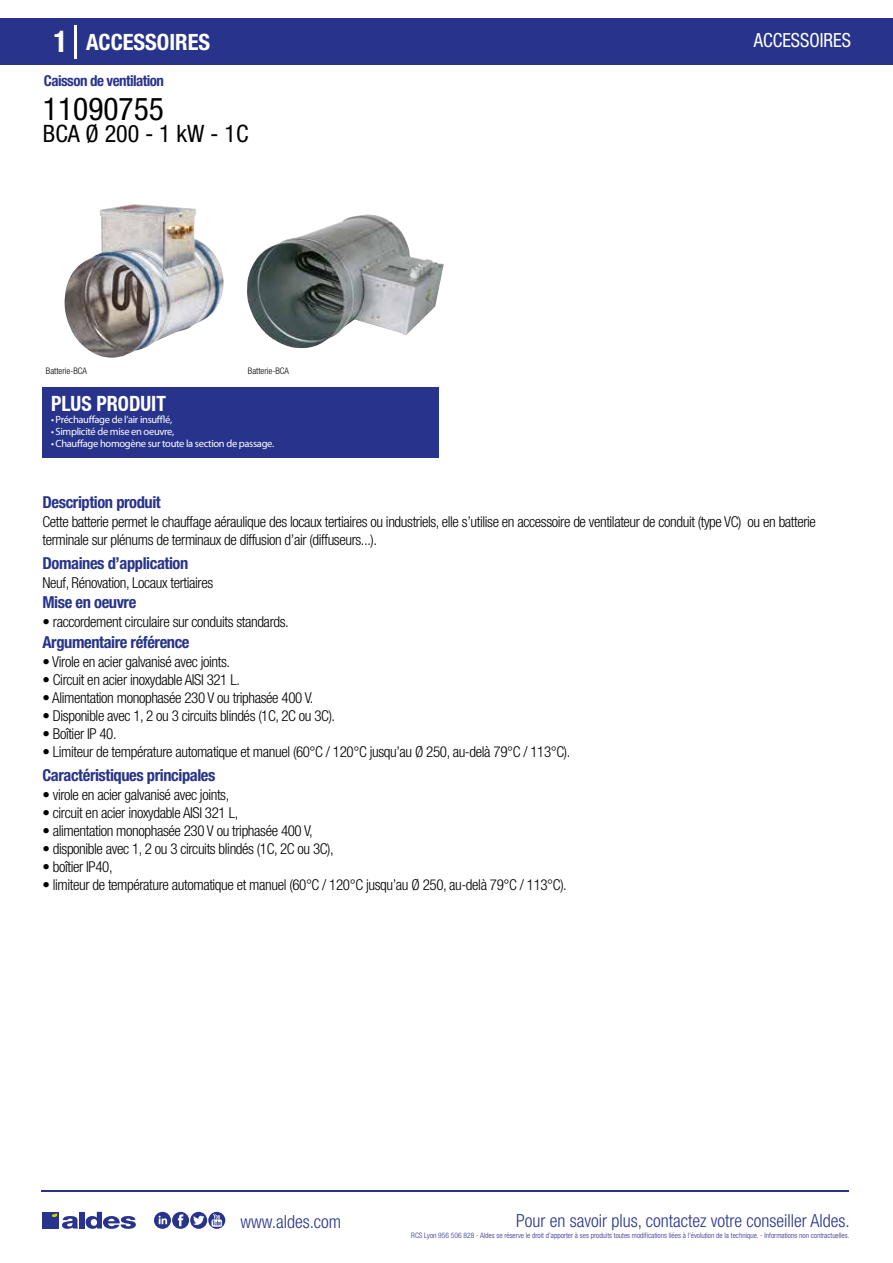
<style>
.page{position:relative;width:893px;height:1263px;background:#fff}
.page>*{position:absolute;margin:0;border:0;box-sizing:border-box;transform-origin:0 0}
.t1{font:condensed 31.5px "Helvetica Neue LT Std";color:#000}
.t2{font:condensed 24px "Helvetica Neue LT Std";color:#000}
.t3{font:700 condensed 22.5px "Helvetica Neue LT Std";color:#fff}
.t4{font:700 condensed 21px "Helvetica Neue";color:#fff;scale:.95 1}
.t5{font:condensed 19.5px "Helvetica Neue LT Std";color:#fff;scale:.95 1}
.t6{font:300 condensed 18px "Helvetica Neue";color:#28348b}
.t7{font:700 condensed 16.5px "Helvetica Neue LT Std";letter-spacing:-.025em;color:#28348b}
.t8{font:300 condensed 15px/18px "Helvetica Neue LT Std";letter-spacing:-.025em;color:#000}
.t9{font:700 condensed 15px "Helvetica Neue LT Std";letter-spacing:-.035em;color:#28348b}
.t10{font:10.5px "Myriad Pro";letter-spacing:-.03em;color:#fff}
.t11{font:300 condensed 9px "Helvetica Neue";color:#000}
.t12{font:300 condensed 7.5px "Helvetica Neue";color:#28348b}
.s1{font-size:30px}
</style>
<div class="page">
<div style="left:0;top:18px;width:893px;height:46px;background:#28348b"></div>
<div style="left:43px;top:387px;width:396px;height:70px;background:#28348b"></div>
<hr style="left:74px;top:25px;width:2px;height:33px;background:#fff">
<img style="left:64px;top:204px;width:160px;height:154px">
<img style="left:246px;top:214px;width:198px;height:134px">
<hr style="left:41px;top:1190px;width:808px;height:1px;background:#28348b">
<svg style="left:154px;top:1212px;width:71px;height:17px"></svg>
<div style="left:42px;top:1212px;width:17px;height:16px;background:#28348b"></div>
<div style="left:79px;top:1212px;width:5px;height:16px;background:#28348b"></div>
<svg style="left:86px;top:1212px;width:50px;height:17px"></svg>
<svg style="left:52px;top:1213px;width:26px;height:16px"></svg>
<h3 class="t3" style="left:54px;top:28px;width:158px"><span class="s1">1</span> ACCESSOIRES</h3>
<h3 class="t5" style="left:754px;top:29px;width:104px">ACCESSOIRES</h3>
<p class="t9" style="left:44px;top:71px;width:122px">Caisson de ventilation</p>
<h1 class="t1" style="left:43px;top:91px;width:122px">11090755</h1>
<h2 class="t2" style="left:43px;top:120px;width:207px">BCA Ø 200 - 1 kW - 1C</h2>
<p class="t11" style="left:46px;top:365px;width:43px">Batterie-BCA</p>
<p class="t11" style="left:248px;top:365px;width:43px">Batterie-BCA</p>
<h3 class="t4" style="left:51px;top:391px;width:122px">PLUS PRODUIT</h3>
<p class="t10" style="left:51px;top:413px;width:123px">• Préchauffage de l’air insufflé,</p>
<p class="t10" style="left:51px;top:425px;width:125px">• Simplicité de mise en oeuvre,</p>
<p class="t10" style="left:51px;top:437px;width:225px">• Chauffage homogène sur toute la section de passage.</p>
<p class="t7" style="left:43px;top:492px;width:120px">Description produit</p>
<p class="t8" style="left:43px;top:513px;width:775px">Cette batterie permet le chauffage aéraulique des locaux tertiaires ou industriels, elle s’utilise en accessoire de ventilateur de conduit (type VC) ou en batterie terminale sur plénums de terminaux de diffusion d’air (diffuseurs...).</p>
<p class="t8" style="left:43px;top:573px;width:172px">Neuf, Rénovation, Locaux tertiaires</p>
<p class="t8" style="left:43px;top:613px;width:248px">• raccordement circulaire sur conduits standards.</p>
<p class="t7" style="left:43px;top:553px;width:147px">Domaines d’application</p>
<p class="t7" style="left:43px;top:592px;width:95px">Mise en oeuvre</p>
<p class="t7" style="left:43px;top:632px;width:149px">Argumentaire référence</p>
<p class="t8" style="left:43px;top:652px;width:189px">• Virole en acier galvanisé avec joints.</p>
<p class="t8" style="left:43px;top:670px;width:199px">• Circuit en acier inoxydable AISI 321 L.</p>
<p class="t8" style="left:43px;top:688px;width:272px">• Alimentation monophasée 230 V ou triphasée 400 V.</p>
<p class="t8" style="left:43px;top:706px;width:294px">• Disponible avec 1, 2 ou 3 circuits blindés (1C, 2C ou 3C).</p>
<p class="t8" style="left:43px;top:724px;width:76px">• Boîtier IP 40.</p>
<p class="t8" style="left:43px;top:742px;width:529px">• Limiteur de température automatique et manuel (60°C / 120°C jusqu’au Ø 250, au-delà 79°C / 113°C).</p>
<p class="t7" style="left:43px;top:765px;width:174px">Caractéristiques principales</p>
<p class="t8" style="left:43px;top:785px;width:188px">• virole en acier galvanisé avec joints,</p>
<p class="t8" style="left:43px;top:803px;width:197px">• circuit en acier inoxydable AISI 321 L,</p>
<p class="t8" style="left:43px;top:821px;width:272px">• alimentation monophasée 230 V ou triphasée 400 V,</p>
<p class="t8" style="left:43px;top:839px;width:293px">• disponible avec 1, 2 ou 3 circuits blindés (1C, 2C ou 3C),</p>
<p class="t8" style="left:43px;top:857px;width:72px">• boîtier IP40,</p>
<p class="t8" style="left:43px;top:875px;width:526px">• limiteur de température automatique et manuel (60°C / 120°C jusqu’au Ø 250, au-delà 79°C / 113°C).</p>
<p class="t6" style="left:240px;top:1211px;width:102px">www.aldes.com</p>
<p class="t6" style="left:516px;top:1211px;width:335px">Pour en savoir plus, contactez votre conseiller Aldes.</p>
<p class="t12" style="left:411px;top:1230px;width:440px">RCS Lyon 956 506 828 - Aldes se réserve le droit d’apporter à ses produits toutes modifications liées à l’évolution de la technique. - Informations non contractuelles.</p>
</div>
